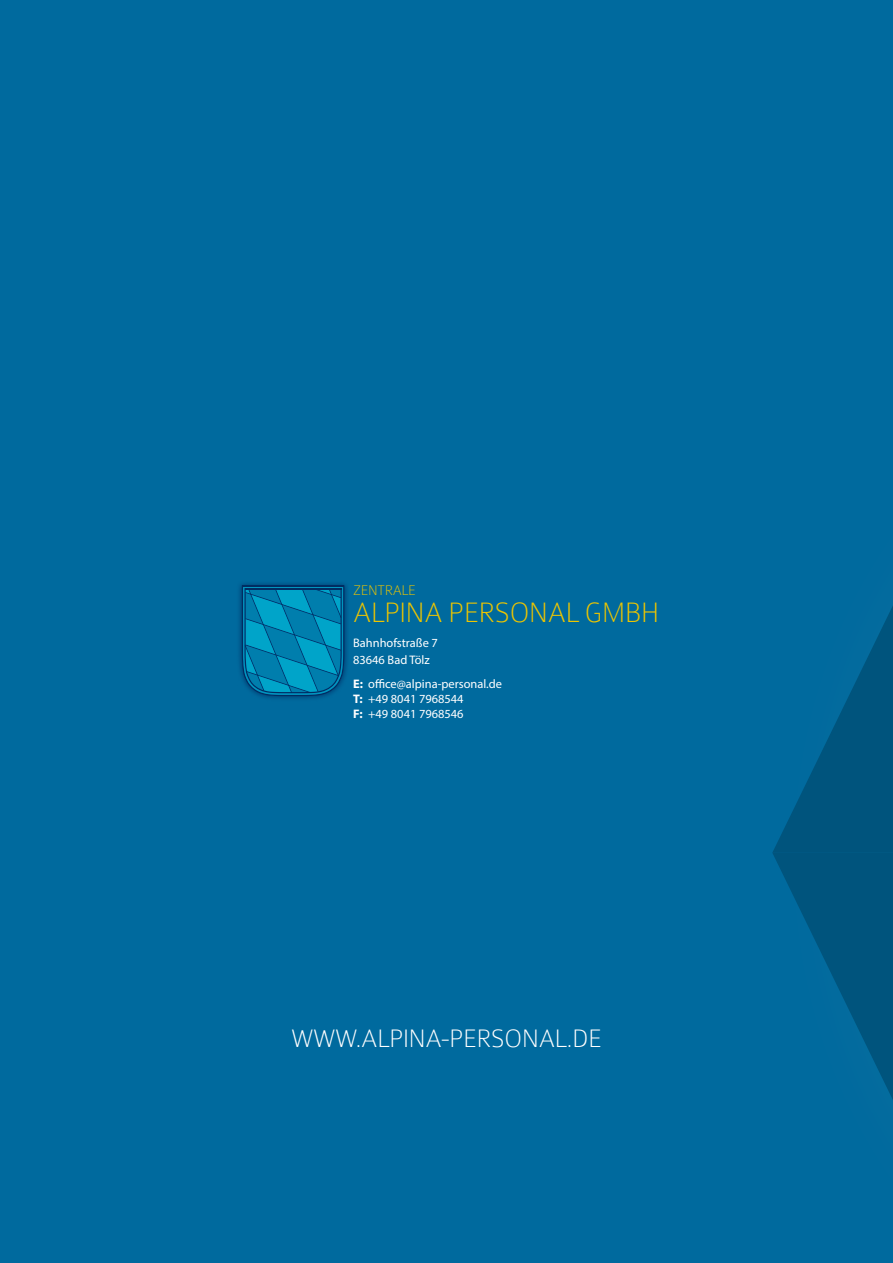
<style>
.page{position:relative;width:893px;height:1263px;background:#006a9e}
.page>*{position:absolute;margin:0;border:0;box-sizing:border-box;transform-origin:0 0}
.t1{font:100 30px "Colaborate";letter-spacing:-.02em;color:#edc500}
.t2{font:100 27px "Colaborate";letter-spacing:-.02em;color:#fff}
.t3{font:100 15px "Colaborate";letter-spacing:-.02em;color:#edc500}
.t4{font:12.45px/14.9px "Myriad Pro";color:#fff}
.s1{font-weight:700}
</style>
<div class="page">
<svg style="left:772px;top:606px;width:121px;height:494px"></svg>
<div style="left:236px;top:580px;width:113px;height:121px;background:#000;opacity:.75"></div>
<svg style="left:242px;top:585px;width:102px;height:111px;background:#0081ad"></svg>
<p class="t3" style="left:353px;top:583px;width:64px">ZENTRALE</p>
<h1 class="t1" style="left:353px;top:597px;width:308px">ALPINA PERSONAL GMBH</h1>
<p class="t4" style="left:353px;top:633px;width:86px;line-height:17.4px">Bahnhofstraße 7<br>83646 Bad Tölz</p>
<p class="t4" style="left:353px;top:677px;width:150px"><span class="s1">E:</span> office@alpina-personal.de<br><span class="s1">T:</span> +49 8041 7968544<br><span class="s1">F:</span> +49 8041 7968546</p>
<h2 class="t2" style="left:291px;top:1024px;width:312px">WWW.ALPINA-PERSONAL.DE</h2>
</div>
